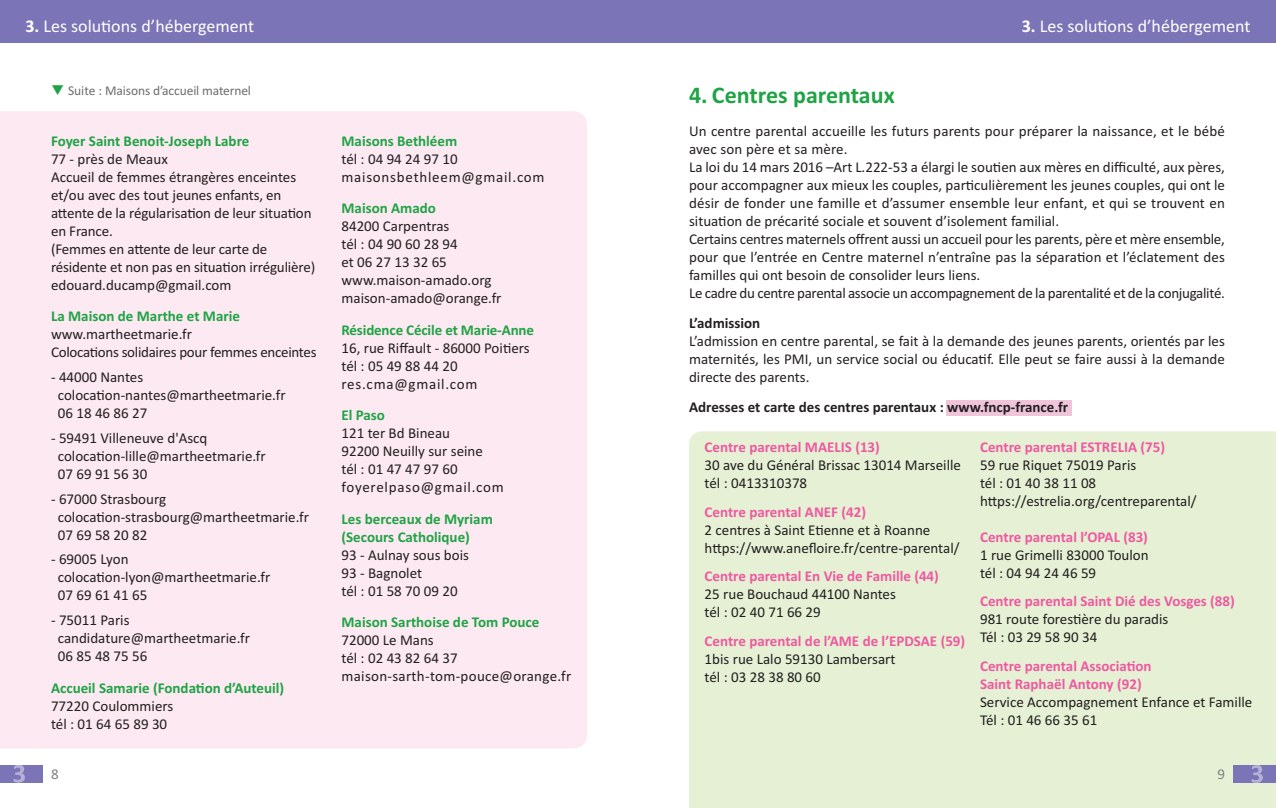
<style>
.page{position:relative;width:1276px;height:808px;background:#fff}
.page>*{position:absolute;margin:0;border:0;box-sizing:border-box;transform-origin:0 0}
.t1{font:700 24px "Calibri";color:#1fa345}
.t2{font:18px "Calibri";color:#fff}
.t3{font:15px/18px "Calibri";color:#231f20}
.t4{font:700 15px/18px "Calibri";color:#ef59a1}
.t5{font:700 15px/18px "Calibri";color:#1fa345}
.t6{font:700 15px "Calibri";color:#231f20}
.t7{font:15px/18px "Calibri";letter-spacing:-.02em;color:#231f20}
.t8{font:15px/18px "Calibri";letter-spacing:.05em;color:#231f20}
.t9{font:15px "Calibri";color:#808285}
.t10{font:13.5px "Calibri";letter-spacing:-.01em;color:#6c6d70}
.s1{font-weight:700}
.s2{color:#1fa345}
</style>
<div class="page">
<div style="left:689px;top:431px;width:587px;height:377px;background:#e5f0d4"></div>
<div style="left:946px;top:401px;width:125px;height:15px;background:#f0c5dc"></div>
<div style="left:0;top:0;width:1276px;height:43px;background:#7b75b7"></div>
<div style="left:0;top:765px;width:43px;height:17px;background:#7b75b7"></div>
<svg style="left:14px;top:765px;width:11px;height:17px"></svg>
<div style="left:1233px;top:765px;width:43px;height:17px;background:#7b75b7"></div>
<svg style="left:1251px;top:765px;width:12px;height:18px"></svg>
<div style="left:0;top:111px;width:587px;height:637px;background:#fce9f1"></div>
<p class="t2" style="left:26px;top:15px;width:230px"><span class="s1">3.</span> Les solutions d’hébergement</p>
<p class="t2" style="left:1022px;top:15px;width:230px"><span class="s1">3.</span> Les solutions d’hébergement</p>
<p class="t10" style="left:51px;top:83px;width:201px"><span class="s2">❑</span> Suite : Maisons d’accueil maternel</p>
<h1 class="t1" style="left:689px;top:81px;width:207px">4. Centres parentaux</h1>
<p class="t5" style="left:51px;top:132px;width:200px">Foyer Saint Benoit-Joseph Labre</p>
<p class="t3" style="left:51px;top:150px;width:266px">77 - près de Meaux<br>Accueil de femmes étrangères enceintes et/ou avec des tout jeunes enfants, en attente de la régularisation de leur situation en France.<br>(Femmes en attente de leur carte de résidente et non pas en situation irrégulière) edouard.ducamp@gmail.com</p>
<p class="t5" style="left:51px;top:307px;width:190px">La Maison de Marthe et Marie</p>
<p class="t7" style="left:51px;top:325px;width:267px">www.martheetmarie.fr<br>Colocations solidaires pour femmes enceintes</p>
<p class="t3" style="left:58px;top:368px;width:229px;text-indent:-7px">- 44000 Nantes colocation-nantes@martheetmarie.fr<br>06 18 46 86 27</p>
<p class="t3" style="left:58px;top:429px;width:209px;text-indent:-7px">- 59491 Villeneuve d'Ascq colocation-lille@martheetmarie.fr<br>07 69 91 56 30</p>
<p class="t3" style="left:58px;top:489px;width:253px;text-indent:-7px">- 67000 Strasbourg colocation-strasbourg@martheetmarie.fr<br>07 69 58 20 82</p>
<p class="t3" style="left:58px;top:550px;width:214px;text-indent:-7px">- 69005 Lyon colocation-lyon@martheetmarie.fr<br>07 69 61 41 65</p>
<p class="t3" style="left:58px;top:611px;width:194px;text-indent:-7px">- 75011 Paris candidature@martheetmarie.fr<br>06 85 48 75 56</p>
<p class="t5" style="left:51px;top:678px;width:235px">Accueil Samarie (Fondation d’Auteuil)</p>
<p class="t3" style="left:51px;top:696px;width:124px">77220 Coulommiers tél : 01 64 65 89 30</p>
<p class="t5" style="left:341px;top:132px;width:117px">Maisons Bethléem</p>
<p class="t8" style="left:341px;top:150px;width:205px">tél : 04 94 24 97 10 maisonsbethleem@gmail.com</p>
<p class="t5" style="left:341px;top:199px;width:96px">Maison Amado</p>
<p class="t3" style="left:341px;top:217px;width:162px">84200 Carpentras<br>tél : 04 90 60 28 94<br>et 06 27 13 32 65 www.maison-amado.org maison-amado@orange.fr</p>
<p class="t5" style="left:341px;top:321px;width:194px">Résidence Cécile et Marie-Anne</p>
<p class="t3" style="left:341px;top:339px;width:190px">16, rue Riffault - 86000 Poitiers tél : 05 49 88 44 20 res.cma@gmail.com</p>
<p class="t5" style="left:341px;top:406px;width:45px">El Paso</p>
<p class="t3" style="left:341px;top:424px;width:164px">121 ter Bd Bineau<br>92200 Neuilly sur seine<br>tél : 01 47 47 97 60 foyerelpaso@gmail.com</p>
<p class="t5" style="left:341px;top:510px;width:153px">Les berceaux de Myriam (Secours Catholique)</p>
<p class="t3" style="left:341px;top:546px;width:129px">93 - Aulnay sous bois<br>93 - Bagnolet<br>tél : 01 58 70 09 20</p>
<p class="t5" style="left:341px;top:613px;width:199px">Maison Sarthoise de Tom Pouce</p>
<p class="t3" style="left:341px;top:631px;width:231px">72000 Le Mans<br>tél : 02 43 82 64 37 maison-sarth-tom-pouce@orange.fr</p>
<p class="t3" style="left:689px;top:121px;width:537px">Un centre parental accueille les futurs parents pour préparer la naissance, et le bébé avec son père et sa mère.<br>La loi du 14 mars 2016 –Art L.222-53 a élargi le soutien aux mères en difficulté, aux pères, pour accompagner aux mieux les couples, particulièrement les jeunes couples, qui ont le désir de fonder une famille et d’assumer ensemble leur enfant, et qui se trouvent en situation de précarité sociale et souvent d’isolement familial.<br>Certains centres maternels offrent aussi un accueil pour les parents, père et mère ensemble, pour que l’entrée en Centre maternel n’entraîne pas la séparation et l’éclatement des familles qui ont besoin de consolider leurs liens.<br>Le cadre du centre parental associe un accompagnement de la parentalité et de la conjugalité.</p>
<p class="t6" style="left:689px;top:314px;width:73px">L’admission</p>
<p class="t3" style="left:689px;top:331px;width:537px;text-align:justify">L’admission en centre parental, se fait à la demande des jeunes parents, orientés par les maternités, les PMI, un service social ou éducatif. Elle peut se faire aussi à la demande directe des parents.</p>
<p class="t6" style="left:689px;top:398px;width:381px">Adresses et carte des centres parentaux : www.fncp-france.fr</p>
<p class="t4" style="left:704px;top:438px;width:177px">Centre parental MAELIS (13)</p>
<p class="t3" style="left:704px;top:456px;width:258px">30 ave du Général Brissac 13014 Marseille tél : 0413310378</p>
<p class="t4" style="left:704px;top:502px;width:163px">Centre parental ANEF (42)</p>
<p class="t3" style="left:704px;top:520px;width:256px">2 centres à Saint Etienne et à Roanne https://www.anefloire.fr/centre-parental/</p>
<p class="t4" style="left:704px;top:567px;width:236px">Centre parental En Vie de Famille (44)</p>
<p class="t3" style="left:704px;top:585px;width:193px">25 rue Bouchaud 44100 Nantes tél : 02 40 71 66 29</p>
<p class="t4" style="left:704px;top:631px;width:262px">Centre parental de l’AME de l’EPDSAE (59)</p>
<p class="t3" style="left:704px;top:649px;width:192px">1bis rue Lalo 59130 Lambersart tél : 03 28 38 80 60</p>
<p class="t4" style="left:980px;top:438px;width:187px">Centre parental ESTRELIA (75)</p>
<p class="t3" style="left:980px;top:456px;width:218px">59 rue Riquet 75019 Paris<br>tél : 01 40 38 11 08 https://estrelia.org/centreparental/</p>
<p class="t4" style="left:980px;top:528px;width:169px">Centre parental l’OPAL (83)</p>
<p class="t3" style="left:980px;top:546px;width:170px">1 rue Grimelli 83000 Toulon tél : 04 94 24 46 59</p>
<p class="t4" style="left:980px;top:592px;width:256px">Centre parental Saint Dié des Vosges (88)</p>
<p class="t3" style="left:980px;top:610px;width:190px">981 route forestière du paradis<br>Tél : 03 29 58 90 34</p>
<p class="t4" style="left:980px;top:657px;width:173px">Centre parental Association<br>Saint Raphaël Antony (92)</p>
<p class="t3" style="left:980px;top:693px;width:274px">Service Accompagnement Enfance et Famille<br>Tél : 01 46 66 35 61</p>
<p class="t9" style="left:51px;top:765px;width:9px">8</p>
<p class="t9" style="left:1217px;top:765px;width:9px">9</p>
</div>
